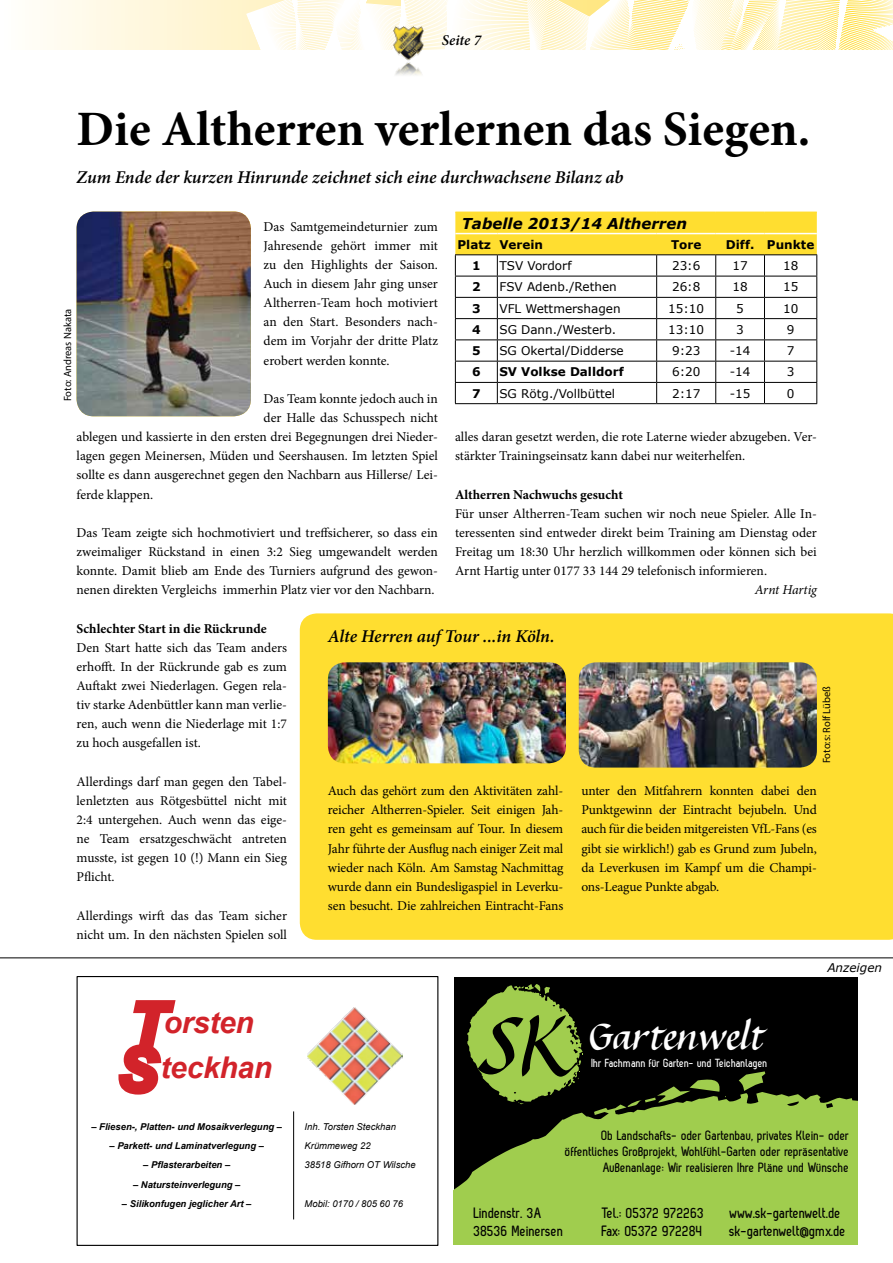
<style>
.page{position:relative;width:893px;height:1263px;background:#fff}
.page>*{position:absolute;margin:0;border:0;box-sizing:border-box;transform-origin:0 0}
.t1{font:700 75px "Espresso";color:#000}
.t2{font:700 49.5px "Minion Pro";color:#000}
.t3{font:700 35.4px "Espresso";color:#fff}
.t4{font:italic 700 30px/45px "Arial";letter-spacing:-.01em;color:#d2232a;text-align:center}
.t5{font:italic 600 18px "Minion Pro";letter-spacing:-.01em;color:#000}
.t6{font:700 15px/18px "Zag";color:#000}
.t7{font:italic 700 15px "Verdana";color:#000}
.t8{font:italic 600 15px "Minion Pro";color:#000}
.t9{font:13.5px/19.2px "Minion Pro";letter-spacing:-.005em;color:#000;text-align:justify}
.t10{font:700 13.5px/16.2px "Zag";color:#000;text-align:right}
.t11{font:700 13.5px "Minion Pro";color:#000}
.t12{font:italic 13.5px "Minion Pro";letter-spacing:-.015em;color:#000}
.t13{font:12px "Verdana";color:#000}
.t14{font:700 12px "Verdana";color:#000}
.t15{font:italic 12px "Verdana";color:#000}
.t16{font:700 11.85px "Zag";color:#fff}
.t17{font:10.5px "Myriad Pro";color:#000}
.t18{font:italic 700 9.45px "Arial";color:#000}
.t19{font:italic 9.45px/19.2px "Arial";color:#000}
.s1{font-size:60px}
</style>
<div class="page">
<div style="left:77px;top:976px;width:361px;height:270px;border:1px solid #000"></div>
<img style="left:307px;top:1008px;width:96px;height:96px">
<hr style="left:293px;top:1111px;width:1px;height:108px;background:#000">
<svg style="left:118px;top:1000px;width:58px;height:95px"></svg>
<hr style="left:0;top:957px;width:893px;height:1px;background:#000">
<svg style="left:40px;top:0;width:206px;height:49px;background:#fff7de"></svg>
<svg style="left:246px;top:0;width:647px;height:49px"></svg>
<img style="left:393px;top:27px;width:30px;height:48px">
<svg style="left:455px;top:212px;width:362px;height:191px"></svg>
<hr style="left:455px;top:403px;width:42px;height:1px;background:#000">
<hr style="left:497px;top:403px;width:160px;height:1px;background:#000">
<hr style="left:657px;top:403px;width:59px;height:1px;background:#000">
<hr style="left:716px;top:403px;width:48px;height:1px;background:#000">
<hr style="left:764px;top:403px;width:53px;height:1px;background:#000">
<div style="left:454px;top:977px;width:403px;height:268px;background:#000"></div>
<svg style="left:454px;top:1092px;width:403px;height:153px;background:#8bb244"></svg>
<svg style="left:739px;top:1071px;width:26px;height:20px"></svg>
<svg style="left:627px;top:1079px;width:99px;height:28px"></svg>
<svg style="left:467px;top:984px;width:116px;height:120px"></svg>
<img style="left:77px;top:212px;width:174px;height:204px">
<div style="left:300px;top:613px;width:593px;height:327px;background:#ffde30"></div>
<img style="left:579px;top:662px;width:238px;height:105px">
<img style="left:328px;top:662px;width:238px;height:101px">
<p class="t8" style="left:442px;top:30px;width:41px">Seite 7</p>
<h2 class="t2" style="left:77px;top:94px;width:735px">Die Altherren verlernen das Siegen.</h2>
<h3 class="t5" style="left:77px;top:164px;width:548px">Zum Ende der kurzen Hinrunde zeichnet sich eine durchwachsene Bilanz ab</h3>
<p class="t9" style="left:264px;top:217px;width:176px">Das Samtgemeindeturnier zum Jahresende gehört immer mit zu den Highlights der Saison.<br>Auch in diesem Jahr ging unser Altherren-Team hoch motiviert an den Start. Besonders nach&shy;dem im Vorjahr der dritte Platz erobert werden konnte.</p>
<p class="t9" style="left:264px;top:389px;width:176px">Das Team konnte jedoch auch in</p>
<p class="t9" style="left:264px;top:408px;width:176px">der Halle das Schusspech nicht</p>
<p class="t9" style="left:77px;top:427px;width:363px">ablegen und kassierte in den ersten drei Begegnungen drei Nieder-</p>
<p class="t9" style="left:77px;top:446px;width:363px">lagen gegen Meinersen, Müden und Seershausen. Im letzten Spiel</p>
<p class="t9" style="left:77px;top:466px;width:363px">sollte es dann ausgerechnet gegen den Nachbarn aus Hillerse/ Lei-</p>
<p class="t9" style="left:77px;top:485px;width:78px">ferde klappen.</p>
<p class="t9" style="left:77px;top:523px;width:363px">Das Team zeigte sich hochmotiviert und treffsicherer, so dass ein zweimaliger Rückstand in einen 3:2 Sieg umgewandelt werden konnte. Damit blieb am Ende des Turniers aufgrund des gewon&shy;nenen direkten Vergleichs immerhin Platz vier vor den Nachbarn.</p>
<p class="t11" style="left:77px;top:619px;width:192px">Schlechter Start in die Rückrunde</p>
<p class="t9" style="left:77px;top:638px;width:212px">Den Start hatte sich das Team anders erhofft. In der Rückrunde gab es zum Auftakt zwei Niederlagen. Gegen rela&shy;tiv starke Adenbüttler kann man verlie&shy;ren, auch wenn die Niederlage mit 1:7 zu hoch ausgefallen ist.</p>
<p class="t9" style="left:77px;top:772px;width:212px">Allerdings darf man gegen den Tabel&shy;lenletzten aus Rötgesbüttel nicht mit 2:4 untergehen. Auch wenn das eige&shy;ne Team ersatzgeschwächt antreten musste, ist gegen 10 (!) Mann ein Sieg Pflicht.</p>
<p class="t9" style="left:77px;top:906px;width:212px">Allerdings wirft das das Team sicher nicht um. In den nächsten Spielen soll</p>
<p class="t7" style="left:462px;top:213px;width:227px">Tabelle 2013/14 Altherren</p>
<p class="t14" style="left:457px;top:236px;width:87px">Platz Verein</p>
<p class="t14" style="left:671px;top:236px;width:32px">Tore</p>
<p class="t14" style="left:726px;top:236px;width:90px">Diff. Punkte</p>
<p class="t14" style="left:472px;top:257px;width:10px">1</p>
<p class="t13" style="left:499px;top:257px;width:74px">TSV Vordorf</p>
<p class="t13" style="left:672px;top:257px;width:30px">23:6</p>
<p class="t13" style="left:732px;top:257px;width:17px">17</p>
<p class="t13" style="left:783px;top:257px;width:17px">18</p>
<p class="t14" style="left:472px;top:278px;width:10px">2</p>
<p class="t13" style="left:499px;top:279px;width:119px">FSV Adenb./Rethen</p>
<p class="t13" style="left:672px;top:279px;width:30px">26:8</p>
<p class="t13" style="left:732px;top:279px;width:17px">18</p>
<p class="t13" style="left:783px;top:279px;width:17px">15</p>
<p class="t14" style="left:472px;top:300px;width:10px">3</p>
<p class="t13" style="left:499px;top:300px;width:123px">VFL Wettmershagen</p>
<p class="t13" style="left:668px;top:300px;width:37px">15:10</p>
<p class="t13" style="left:736px;top:300px;width:9px">5</p>
<p class="t13" style="left:783px;top:300px;width:17px">10</p>
<p class="t14" style="left:472px;top:321px;width:10px">4</p>
<p class="t13" style="left:499px;top:321px;width:118px">SG Dann./Westerb.</p>
<p class="t13" style="left:668px;top:321px;width:37px">13:10</p>
<p class="t13" style="left:736px;top:321px;width:9px">3</p>
<p class="t13" style="left:787px;top:321px;width:9px">9</p>
<p class="t14" style="left:472px;top:342px;width:10px">5</p>
<p class="t13" style="left:499px;top:342px;width:126px">SG Okertal/Didderse</p>
<p class="t13" style="left:672px;top:342px;width:30px">9:23</p>
<p class="t13" style="left:730px;top:342px;width:22px">-14</p>
<p class="t13" style="left:787px;top:342px;width:9px">7</p>
<p class="t14" style="left:472px;top:363px;width:10px">6</p>
<p class="t14" style="left:499px;top:363px;width:126px">SV Volkse Dalldorf</p>
<p class="t13" style="left:672px;top:364px;width:30px">6:20</p>
<p class="t13" style="left:730px;top:364px;width:22px">-14</p>
<p class="t13" style="left:787px;top:364px;width:9px">3</p>
<p class="t14" style="left:472px;top:385px;width:10px">7</p>
<p class="t13" style="left:499px;top:385px;width:117px">SG Rötg./Vollbüttel</p>
<p class="t13" style="left:672px;top:385px;width:30px">2:17</p>
<p class="t13" style="left:730px;top:385px;width:22px">-15</p>
<p class="t13" style="left:787px;top:385px;width:9px">0</p>
<p class="t17" style="left:61px;top:401px;width:94px;rotate:-90deg">Foto: Andreas Nakata</p>
<p class="t9" style="left:455px;top:427px;width:363px">alles daran gesetzt werden, die rote Laterne wieder abzugeben. Ver&shy;stärkter Trainingseinsatz kann dabei nur weiterhelfen.</p>
<p class="t11" style="left:455px;top:485px;width:170px">Altherren Nachwuchs gesucht</p>
<p class="t9" style="left:455px;top:504px;width:363px">Für unser Altherren-Team suchen wir noch neue Spieler. Alle In&shy;teressenten sind entweder direkt beim Training am Dienstag oder Freitag um 18:30 Uhr herzlich willkommen oder können sich bei Arnt Hartig unter 0177 33 144 29 telefonisch informieren.</p>
<p class="t12" style="left:755px;top:581px;width:64px">Arnt Hartig</p>
<h3 class="t5" style="left:328px;top:624px;width:228px">Alte Herren auf Tour ...in Köln.</h3>
<p class="t17" style="left:820px;top:763px;width:79px;rotate:-90deg">Foto:s: Rolf Lübeß</p>
<p class="t9" style="left:328px;top:781px;width:237px">Auch das gehört zum den Aktivitäten zahl&shy;reicher Altherren-Spieler. Seit einigen Jah&shy;ren geht es gemeinsam auf Tour. In diesem Jahr führte der Ausflug nach einiger Zeit mal wieder nach Köln. Am Samstag Nachmittag wurde dann ein Bundesligaspiel in Leverku&shy;sen besucht. Die zahlreichen Eintracht-Fans</p>
<p class="t9" style="left:581px;top:781px;width:237px">unter den Mitfahrern konnten dabei den Punktgewinn der Eintracht bejubeln. Und auch für die beiden mitgereisten VfL-Fans (es gibt sie wirklich!) gab es Grund zum Jubeln, da Leverkusen im Kampf um die Champi&shy;ons-League Punkte abgab.</p>
<h3 class="t4" style="left:118px;top:1001px;width:156px"><span class="s1">T</span>orsten<br><span class="s1">S</span>teckhan</h3>
<p class="t18" style="left:91px;top:1120px;width:192px">– Fliesen-, Platten- und Mosaikverlegung –</p>
<p class="t18" style="left:109px;top:1139px;width:156px">– Parkett- und Laminatverlegung –</p>
<p class="t18" style="left:143px;top:1159px;width:88px">– Pflasterarbeiten –</p>
<p class="t18" style="left:133px;top:1178px;width:109px">– Natursteinverlegung –</p>
<p class="t18" style="left:122px;top:1197px;width:131px">– Silikonfugen jeglicher Art –</p>
<p class="t19" style="left:305px;top:1117px;width:112px">Inh. Torsten Steckhan<br>Krümmeweg 22<br>38518 Gifhorn OT Wilsche</p>
<p class="t19" style="left:305px;top:1194px;width:100px">Mobil: 0170 / 805 60 76</p>
<h1 class="t1" style="left:483px;top:994px;width:93px">SK</h1>
<h3 class="t3" style="left:590px;top:1013px;width:177px">Gartenwelt</h3>
<p class="t16" style="left:591px;top:1056px;width:178px">Ihr Fachmann für Garten- und Teichanlagen</p>
<p class="t15" style="left:827px;top:959px;width:56px">Anzeigen</p>
<p class="t10" style="left:565px;top:1127px;width:286px">Ob Landschafts- oder Gartenbau, privates Klein- oder öffentliches Großprojekt, Wohlfühl-Garten oder repräsentative<br>Außenanlage: Wir realisieren Ihre Pläne und Wünsche</p>
<p class="t6" style="left:474px;top:1203px;width:91px">Lindenstr. 3A<br>38536 Meinersen</p>
<p class="t6" style="left:602px;top:1203px;width:104px">Tel.: 05372 972263<br>Fax: 05372 972284</p>
<p class="t6" style="left:730px;top:1203px;width:118px">www.sk-gartenwelt.de sk-gartenwelt@gmx.de</p>
</div>
